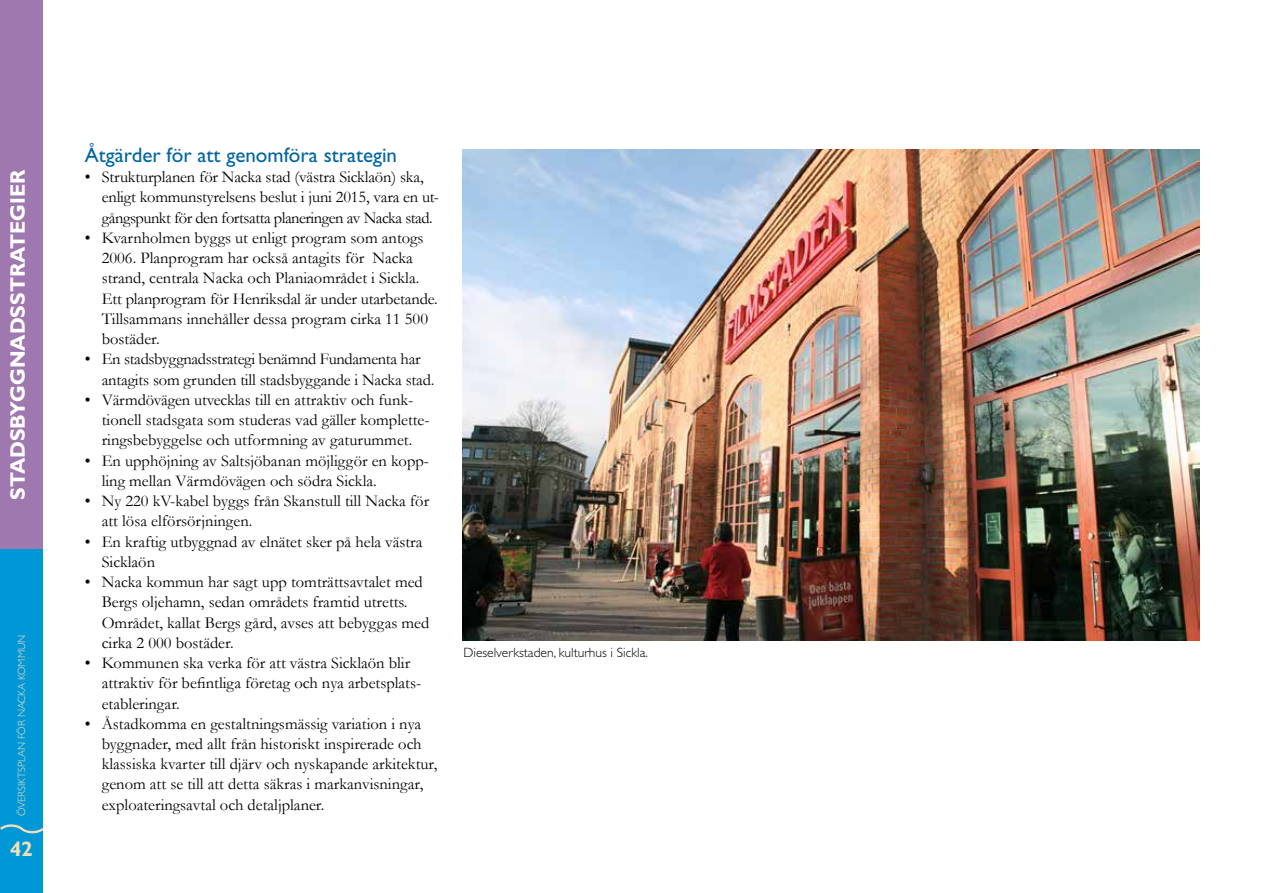
<style>
.page{position:relative;width:1263px;height:893px;background:#fff}
.page>*{position:absolute;margin:0;border:0;box-sizing:border-box;transform-origin:0 0}
.t1{font:21px "Gill Sans";color:#0066a1}
.t2{font:700 21px "Gill Sans MT Std";color:#fff}
.t3{font:700 21px "Gill Sans MT For Nacka";color:#f0dfba}
.t4{font:16.5px/20.2px "Garamond";color:#000}
.t5{font:16.5px/20.2px "Garamond";letter-spacing:-.02em;color:#000}
.t6{font:300 13.5px "Gill Sans";color:#000}
.t7{font:300 10.5px "Gill Sans MT Std";color:#f0dfba}
</style>
<div class="page">
<div style="left:0;top:2px;width:43px;height:891px;background:#0097d6"></div>
<div style="left:0;top:0;width:43px;height:549px;background:#9e78af"></div>
<svg style="left:0;top:824px;width:44px;height:10px"></svg>
<img style="left:463px;top:149px;width:736px;height:491px">
<p class="t2" style="left:5px;top:500px;width:332px;rotate:-90deg">STADSBYGGNADSSTRATEGIER</p>
<p class="t7" style="left:15px;top:816px;width:183px;rotate:-90deg">ÖVERSIKTSPLAN FÖR NACKA KOMMUN</p>
<p class="t3" style="left:10px;top:835px;width:25px">42</p>
<p class="t1" style="left:85px;top:143px;width:314px">Åtgärder för att genomföra strategin</p>
<p class="t4" style="left:102px;top:166px;width:339px;text-indent:-17px">• Strukturplanen för Nacka stad (västra Sicklaön) ska, enligt kommunstyrelsens beslut i juni 2015, vara en ut&shy;gångspunkt för den fortsatta planeringen av Nacka stad.</p>
<p class="t4" style="left:102px;top:227px;width:337px;text-indent:-17px">• Kvarnholmen byggs ut enligt program som antogs 2006. Planprogram har också antagits för Nacka strand, centrala Nacka och Planiaområdet i Sickla.<br>Ett planprogram för Henriksdal är under utarbetande.<br>Tillsammans innehåller dessa program cirka 11 500 bostäder.</p>
<p class="t5" style="left:102px;top:349px;width:334px;text-indent:-17px">• En stadsbyggnadsstrategi benämnd Fundamenta har antagits som grunden till stadsbyggande i Nacka stad.</p>
<p class="t4" style="left:102px;top:389px;width:329px;text-indent:-17px">• Värmdövägen utvecklas till en attraktiv och funk&shy;tionell stadsgata som studeras vad gäller komplette&shy;ringsbebyggelse och utformning av gaturummet.</p>
<p class="t4" style="left:102px;top:450px;width:329px;text-indent:-17px">• En upphöjning av Saltsjöbanan möjliggör en kopp&shy;ling mellan Värmdövägen och södra Sickla.</p>
<p class="t4" style="left:102px;top:490px;width:329px;text-indent:-17px">• Ny 220 kV-kabel byggs från Skanstull till Nacka för att lösa elförsörjningen.</p>
<p class="t4" style="left:102px;top:531px;width:322px;text-indent:-17px">• En kraftig utbyggnad av elnätet sker på hela västra<br>Sicklaön</p>
<p class="t4" style="left:102px;top:571px;width:329px;text-indent:-17px">• Nacka kommun har sagt upp tomträttsavtalet med Bergs oljehamn, sedan områdets framtid utretts.<br>Området, kallat Bergs gård, avses att bebyggas med cirka 2 000 bostäder.</p>
<p class="t4" style="left:102px;top:652px;width:320px;text-indent:-17px">• Kommunen ska verka för att västra Sicklaön blir attraktiv för befintliga företag och nya arbetsplats&shy;etableringar.</p>
<p class="t4" style="left:102px;top:713px;width:337px;text-indent:-17px">• Åstadkomma en gestaltningsmässig variation i nya byggnader, med allt från historiskt inspirerade och klassiska kvarter till djärv och nyskapande arkitektur, genom att se till att detta säkras i markanvisningar, exploateringsavtal och detaljplaner.</p>
<p class="t6" style="left:463px;top:645px;width:186px">Dieselverkstaden, kulturhus i Sickla.</p>
</div>
